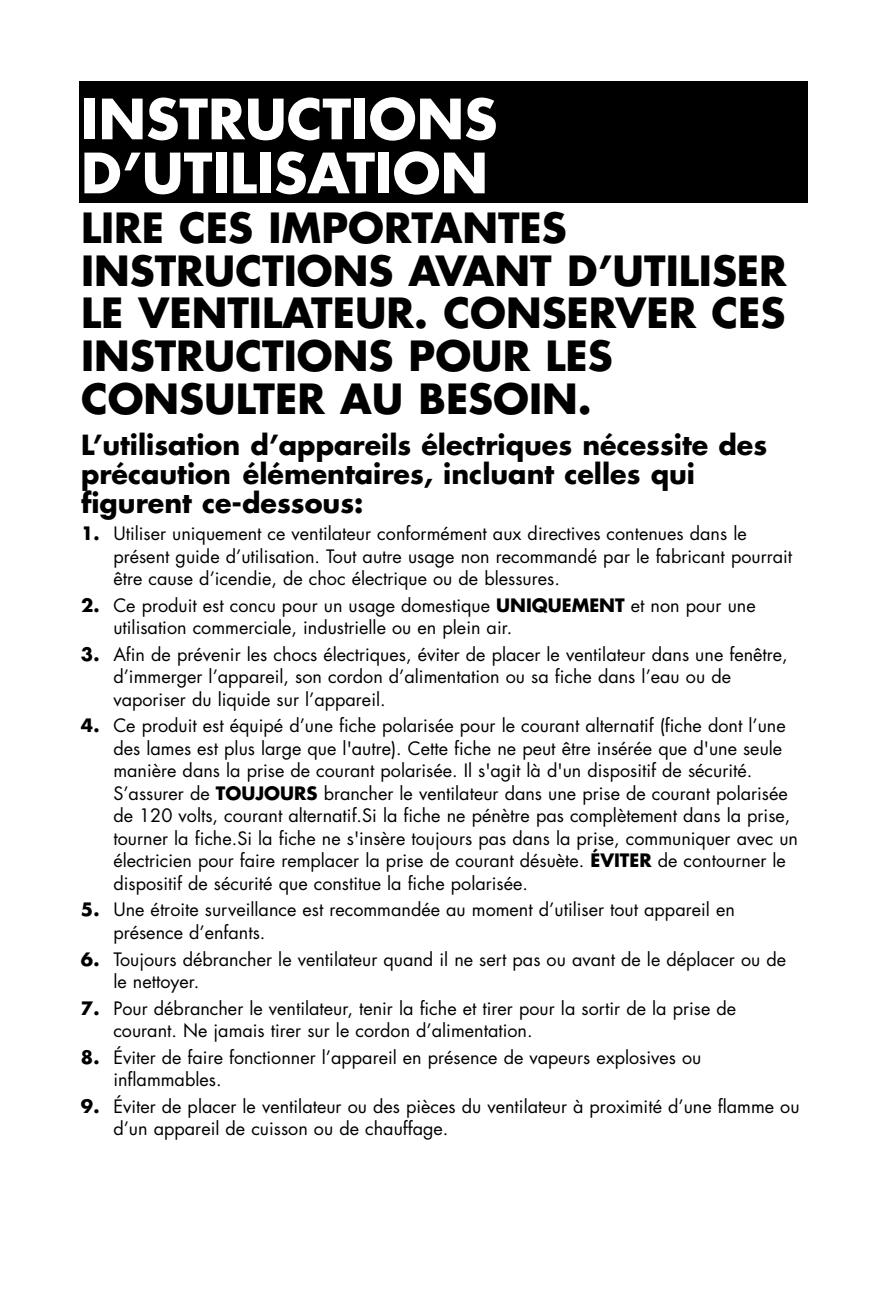
<style>
.page{position:relative;width:891px;height:1296px;background:#fff}
.page>*{position:absolute;margin:0;border:0;box-sizing:border-box;transform-origin:0 0}
.t1{font:700 54px/54px "Futura";color:#fff}
.t2{font:700 40.5px/42.8px "Futura";color:#000}
.t3{font:700 27px/29.2px "Futura";color:#000}
.t4{font:18px/22.5px "Futura";color:#000}
.s1{font-weight:700}
</style>
<div class="page">
<div style="left:79px;top:81px;width:729px;height:122px;background:#000"></div>
<h1 class="t1" style="left:81px;top:97px;width:418px">INSTRUCTIONS<br>D’UTILISATION</h1>
<h2 class="t2" style="left:81px;top:210px;width:707px">LIRE CES IMPORTANTES<br>INSTRUCTIONS AVANT D’UTILISER<br>LE VENTILATEUR. CONSERVER CES<br>INSTRUCTIONS POUR LES<br>CONSULTER AU BESOIN.</h2>
<h3 class="t3" style="left:81px;top:432px;width:688px">L’utilisation d’appareils électriques nécessite des précaution élémentaires, incluant celles qui figurent ce-dessous:</h3>
<p class="t4" style="left:113px;top:524px;width:680px;text-indent:-32px"><span class="s1">1.</span> Utiliser uniquement ce ventilateur conformément aux directives contenues dans le présent guide d’utilisation. Tout autre usage non recommandé par le fabricant pourrait être cause d’icendie, de choc électrique ou de blessures.</p>
<p class="t4" style="left:113px;top:595px;width:644px;text-indent:-32px"><span class="s1">2.</span> Ce produit est concu pour un usage domestique <span class="s1">UNIQUEMENT</span> et non pour une utilisation commerciale, industrielle ou en plein air.</p>
<p class="t4" style="left:113px;top:645px;width:676px;text-indent:-32px"><span class="s1">3.</span> Afin de prévenir les chocs électriques, éviter de placer le ventilateur dans une fenêtre, d’immerger l’appareil, son cordon d’alimentation ou sa fiche dans l’eau ou de vaporiser du liquide sur l’appareil.</p>
<p class="t4" style="left:113px;top:716px;width:686px;text-indent:-32px"><span class="s1">4.</span> Ce produit est équipé d’une fiche polarisée pour le courant alternatif (fiche dont l’une des lames est plus large que l'autre). Cette fiche ne peut être insérée que d'une seule manière dans la prise de courant polarisée. Il s'agit là d'un dispositif de sécurité.<br>S’assurer de <span class="s1">TOUJOURS</span> brancher le ventilateur dans une prise de courant polarisée de 120 volts, courant alternatif.Si la fiche ne pénètre pas complètement dans la prise, tourner la fiche.Si la fiche ne s'insère toujours pas dans la prise, communiquer avec un électricien pour faire remplacer la prise de courant désuète. <span class="s1">ÉVITER</span> de contourner le dispositif de sécurité que constitue la fiche polarisée.</p>
<p class="t4" style="left:113px;top:900px;width:623px;text-indent:-32px"><span class="s1">5.</span> Une étroite surveillance est recommandée au moment d’utiliser tout appareil en présence d’enfants.</p>
<p class="t4" style="left:113px;top:949px;width:674px;text-indent:-32px"><span class="s1">6.</span> Toujours débrancher le ventilateur quand il ne sert pas ou avant de le déplacer ou de le nettoyer.</p>
<p class="t4" style="left:113px;top:998px;width:624px;text-indent:-32px"><span class="s1">7.</span> Pour débrancher le ventilateur, tenir la fiche et tirer pour la sortir de la prise de courant. Ne jamais tirer sur le cordon d’alimentation.</p>
<p class="t4" style="left:113px;top:1047px;width:590px;text-indent:-32px"><span class="s1">8.</span> Éviter de faire fonctionner l’appareil en présence de vapeurs explosives ou inflammables.</p>
<p class="t4" style="left:113px;top:1096px;width:688px;text-indent:-32px"><span class="s1">9.</span> Éviter de placer le ventilateur ou des pièces du ventilateur à proximité d’une flamme ou d’un appareil de cuisson ou de chauffage.</p>
</div>
